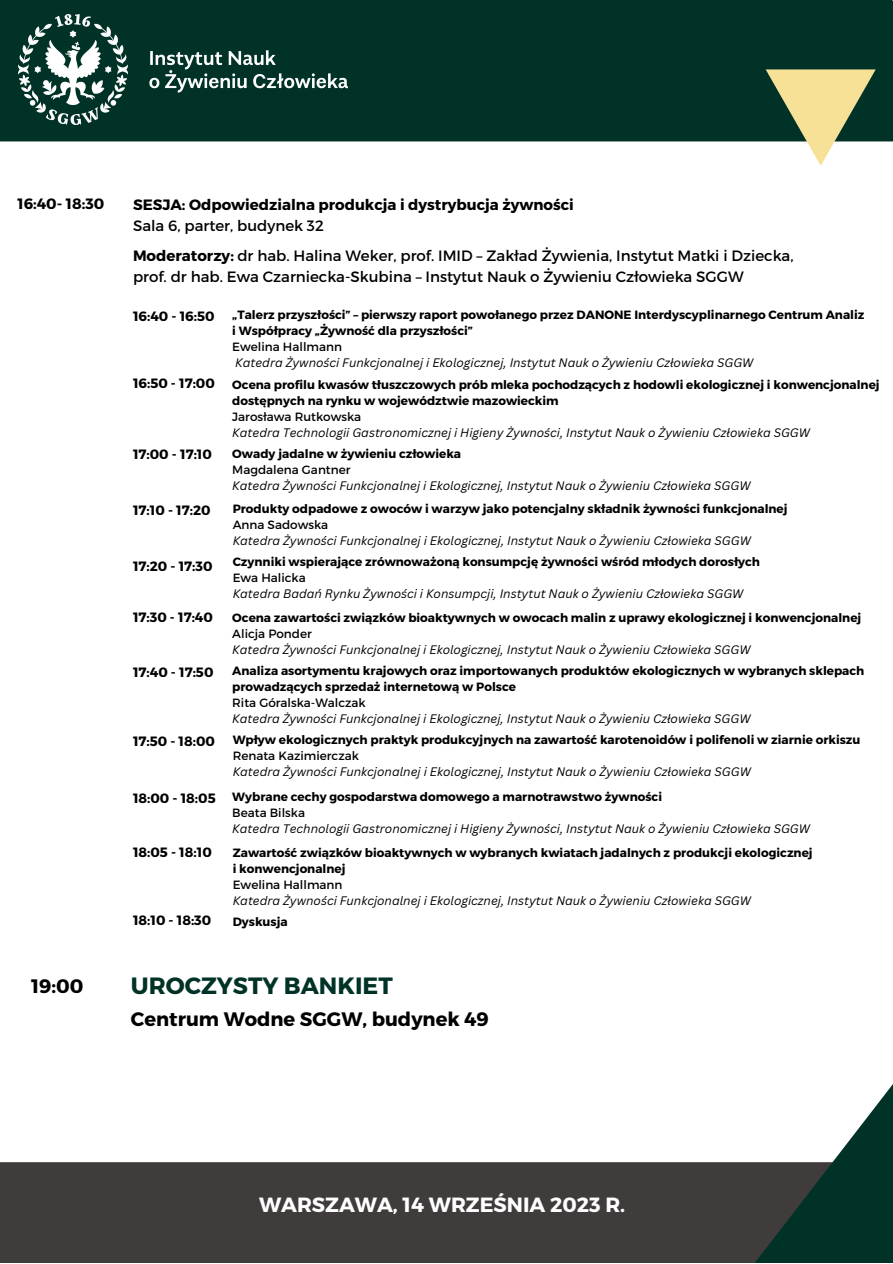
<style>
.page{position:relative;width:893px;height:1264px;background:#fff}
.page>*{position:absolute;margin:0;border:0;box-sizing:border-box;transform-origin:0 0}
.t1{font:700 23.55px "Montserrat";color:#013228}
.t2{font:700 20.55px "Montserrat";color:#fff}
.t3{font:700 19.5px "Montserrat";color:#000}
.t4{font:15px "Montserrat";color:#000}
.t5{font:700 15px "Montserrat";color:#000}
.t6{font:700 13.5px "Montserrat";color:#000}
.t7{font:700 12px/16px "Montserrat";color:#000}
.t8{font:italic 12px "Canva Sans";color:#000}
.t9{font:12px "Montserrat";color:#000}
.s1{font-weight:700}
</style>
<div class="page">
<div style="left:0;top:0;width:892px;height:141px;background:#013228"></div>
<img style="left:18px;top:14px;width:329px;height:111px">
<svg style="left:765px;top:69px;width:110px;height:97px"></svg>
<div style="left:0;top:1162px;width:834px;height:100px;background:#413c3c"></div>
<svg style="left:522px;top:1085px;width:370px;height:177px"></svg>
<p class="t5" style="left:18px;top:194px;width:88px">16:40- 18:30</p>
<p class="t5" style="left:133px;top:195px;width:442px">SESJA: Odpowiedzialna produkcja i dystrybucja żywności</p>
<p class="t4" style="left:133px;top:215px;width:192px">Sala 6, parter, budynek 32</p>
<p class="t4" style="left:133px;top:246px;width:662px"><span class="s1">Moderatorzy:</span> dr hab. Halina Weker, prof. IMID – Zakład Żywienia, Instytut Matki i Dziecka,</p>
<p class="t4" style="left:133px;top:267px;width:612px">prof. dr hab. Ewa Czarniecka-Skubina – Instytut Nauk o Żywieniu Człowieka SGGW</p>
<p class="t6" style="left:133px;top:307px;width:83px">16:40 - 16:50</p>
<p class="t6" style="left:133px;top:374px;width:83px">16:50 - 17:00</p>
<p class="t6" style="left:133px;top:446px;width:80px">17:00 - 17:10</p>
<p class="t6" style="left:133px;top:501px;width:79px">17:10 - 17:20</p>
<p class="t6" style="left:133px;top:557px;width:81px">17:20 - 17:30</p>
<p class="t6" style="left:133px;top:608px;width:81px">17:30 - 17:40</p>
<p class="t6" style="left:133px;top:663px;width:82px">17:40 - 17:50</p>
<p class="t6" style="left:133px;top:732px;width:84px">17:50 - 18:00</p>
<p class="t6" style="left:133px;top:789px;width:84px">18:00 - 18:05</p>
<p class="t6" style="left:133px;top:843px;width:80px">18:05 - 18:10</p>
<p class="t6" style="left:133px;top:911px;width:80px">18:10 - 18:30</p>
<p class="t7" style="left:232px;top:306px;width:633px">„Talerz przyszłości” – pierwszy raport powołanego przez DANONE Interdyscyplinarnego Centrum Analiz</p>
<p class="t7" style="left:232px;top:322px;width:242px">i Współpracy „Żywność dla przyszłości”</p>
<p class="t9" style="left:232px;top:339px;width:111px">Ewelina Hallmann</p>
<p class="t8" style="left:235px;top:354px;width:519px">Katedra Żywności Funkcjonalnej i Ekologicznej, Instytut Nauk o Żywieniu Człowieka SGGW</p>
<p class="t7" style="left:232px;top:376px;width:649px">Ocena profilu kwasów tłuszczowych prób mleka pochodzących z hodowli ekologicznej i konwencjonalnej dostępnych na rynku w województwie mazowieckim</p>
<p class="t9" style="left:232px;top:408px;width:130px">Jarosława Rutkowska</p>
<p class="t8" style="left:232px;top:424px;width:579px">Katedra Technologii Gastronomicznej i Higieny Żywności, Instytut Nauk o Żywieniu Człowieka SGGW</p>
<p class="t7" style="left:232px;top:445px;width:230px">Owady jadalne w żywieniu człowieka</p>
<p class="t9" style="left:232px;top:462px;width:120px">Magdalena Gantner</p>
<p class="t8" style="left:232px;top:477px;width:519px">Katedra Żywności Funkcjonalnej i Ekologicznej, Instytut Nauk o Żywieniu Człowieka SGGW</p>
<p class="t7" style="left:233px;top:500px;width:556px">Produkty odpadowe z owoców i warzyw jako potencjalny składnik żywności funkcjonalnej</p>
<p class="t9" style="left:233px;top:516px;width:97px">Anna Sadowska</p>
<p class="t8" style="left:233px;top:532px;width:519px">Katedra Żywności Funkcjonalnej i Ekologicznej, Instytut Nauk o Żywieniu Człowieka SGGW</p>
<p class="t7" style="left:233px;top:553px;width:528px">Czynniki wspierające zrównoważoną konsumpcję żywności wśród młodych dorosłych</p>
<p class="t9" style="left:233px;top:570px;width:75px">Ewa Halicka</p>
<p class="t8" style="left:233px;top:585px;width:512px">Katedra Badań Rynku Żywności i Konsumpcji, Instytut Nauk o Żywieniu Człowieka SGGW</p>
<p class="t7" style="left:232px;top:609px;width:630px">Ocena zawartości związków bioaktywnych w owocach malin z uprawy ekologicznej i konwencjonalnej</p>
<p class="t9" style="left:232px;top:626px;width:81px">Alicja Ponder</p>
<p class="t8" style="left:232px;top:641px;width:519px">Katedra Żywności Funkcjonalnej i Ekologicznej, Instytut Nauk o Żywieniu Człowieka SGGW</p>
<p class="t7" style="left:232px;top:662px;width:633px">Analiza asortymentu krajowych oraz importowanych produktów ekologicznych w wybranych sklepach prowadzących sprzedaż internetową w Polsce</p>
<p class="t9" style="left:232px;top:695px;width:135px">Rita Góralska-Walczak</p>
<p class="t8" style="left:232px;top:710px;width:519px">Katedra Żywności Funkcjonalnej i Ekologicznej, Instytut Nauk o Żywieniu Człowieka SGGW</p>
<p class="t7" style="left:233px;top:731px;width:629px">Wpływ ekologicznych praktyk produkcyjnych na zawartość karotenoidów i polifenoli w ziarnie orkiszu</p>
<p class="t9" style="left:233px;top:748px;width:128px">Renata Kazimierczak</p>
<p class="t8" style="left:233px;top:763px;width:519px">Katedra Żywności Funkcjonalnej i Ekologicznej, Instytut Nauk o Żywieniu Człowieka SGGW</p>
<p class="t7" style="left:232px;top:788px;width:431px">Wybrane cechy gospodarstwa domowego a marnotrawstwo żywności</p>
<p class="t9" style="left:232px;top:805px;width:74px">Beata Bilska</p>
<p class="t8" style="left:232px;top:820px;width:579px">Katedra Technologii Gastronomicznej i Higieny Żywności, Instytut Nauk o Żywieniu Człowieka SGGW</p>
<p class="t7" style="left:233px;top:844px;width:581px">Zawartość związków bioaktywnych w wybranych kwiatach jadalnych z produkcji ekologicznej</p>
<p class="t7" style="left:233px;top:860px;width:114px">i konwencjonalnej</p>
<p class="t9" style="left:233px;top:876px;width:111px">Ewelina Hallmann</p>
<p class="t8" style="left:233px;top:892px;width:519px">Katedra Żywności Funkcjonalnej i Ekologicznej, Instytut Nauk o Żywieniu Człowieka SGGW</p>
<p class="t7" style="left:233px;top:912px;width:56px">Dyskusja</p>
<p class="t3" style="left:31px;top:973px;width:54px">19:00</p>
<p class="t1" style="left:131px;top:970px;width:263px">UROCZYSTY BANKIET</p>
<p class="t3" style="left:131px;top:1006px;width:359px">Centrum Wodne SGGW, budynek 49</p>
<p class="t2" style="left:259px;top:1191px;width:368px">WARSZAWA, 14 WRZEŚNIA 2023 R.</p>
</div>
